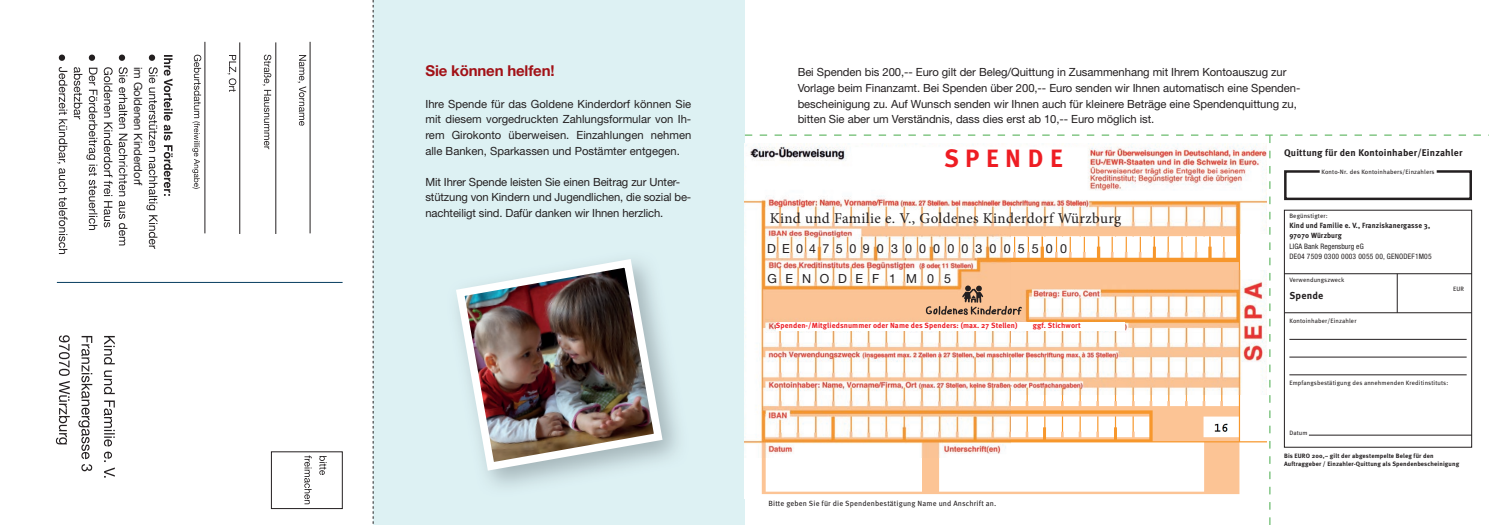
<style>
.page{position:relative;width:1489px;height:525px;background:#fff}
.page>*{position:absolute;margin:0;border:0;box-sizing:border-box;transform-origin:0 0}
.t1{font:700 25px "Meta OT";color:#ee1d23}
.t2{font:15px "Minion Pro";letter-spacing:.025em;color:#231f20}
.t3{font:700 15px "Helvetica Neue LT Std";letter-spacing:-.01em;color:#a21217}
.t4{font:12.5px "Helvetica Neue LT Std";letter-spacing:.57em;color:#231f20}
.t5{font:12.5px "Helvetica Neue LT Std";letter-spacing:.7em;color:#231f20}
.t6{font:11.25px/15.6px "Helvetica Neue LT Std";letter-spacing:-.005em;color:#231f20}
.t7{font:700 10px "Meta OT";letter-spacing:.02em;color:#231f20}
.t8{font:700 9.62px "Meta OT";letter-spacing:.02em;color:#231f20}
.t9{font:700 7.5px "Meta OT";letter-spacing:.015em;color:#ee1d23}
.t10{font:7.5px "Meta OT";letter-spacing:.02em;color:#231f20}
.t11{font:condensed 7.5px/9px "Helvetica Neue LT Std";letter-spacing:.025em;color:#231f20}
.t12{font:700 7.5px/10px "Meta OT";letter-spacing:.015em;color:#231f20;scale:.95 1}
.t13{font:6.25px "Meta OT";letter-spacing:.02em;color:#231f20}
.t14{font:700 6.25px/8.1px "Meta OT";letter-spacing:.02em;color:#231f20}
.t15{font:6.25px "Meta OT";letter-spacing:.02em;color:#231f20;scale:1.1 1}
</style>
<div class="page">
<div style="left:373px;top:0;width:372px;height:524px;background:#ddf1f3"></div>
<svg style="left:373px;top:0;width:1px;height:524px"></svg>
<svg style="left:57px;top:55px;width:10px;height:199px"></svg>
<svg style="left:74px;top:55px;width:23px;height:175px"></svg>
<svg style="left:104px;top:67px;width:9px;height:160px"></svg>
<svg style="left:119px;top:55px;width:9px;height:190px"></svg>
<svg style="left:146px;top:55px;width:12px;height:194px"></svg>
<svg style="left:164px;top:55px;width:9px;height:141px"></svg>
<svg style="left:192px;top:55px;width:9px;height:134px"></svg>
<svg style="left:227px;top:55px;width:9px;height:37px"></svg>
<svg style="left:262px;top:55px;width:9px;height:94px"></svg>
<svg style="left:297px;top:55px;width:9px;height:71px"></svg>
<svg style="left:56px;top:335px;width:14px;height:109px"></svg>
<svg style="left:78px;top:336px;width:14px;height:135px"></svg>
<svg style="left:104px;top:336px;width:11px;height:141px"></svg>
<svg style="left:304px;top:455px;width:8px;height:49px"></svg>
<svg style="left:319px;top:456px;width:7px;height:19px"></svg>
<hr style="left:57px;top:282px;width:285px;height:1px;background:#063c60">
<hr style="left:275px;top:42px;width:1px;height:192px;background:#231f20">
<hr style="left:239px;top:42px;width:1px;height:192px;background:#231f20">
<hr style="left:310px;top:42px;width:1px;height:191px;background:#231f20">
<hr style="left:204px;top:42px;width:1px;height:191px;background:#231f20">
<svg style="left:745px;top:135px;width:736px;height:1px"></svg>
<div style="left:1283px;top:170px;width:188px;height:30px;border:2px solid #231f20"></div>
<hr style="left:1320px;top:170px;width:115px;height:4px;background:#fff">
<hr style="left:1283px;top:273px;width:188px;height:1px;background:#231f20">
<hr style="left:1289px;top:374px;width:177px;height:1px;background:#231f20">
<hr style="left:1396px;top:273px;width:1px;height:39px;background:#231f20">
<hr style="left:1284px;top:312px;width:187px;height:1px;background:#231f20">
<hr style="left:1289px;top:356px;width:177px;height:1px;background:#231f20">
<hr style="left:1289px;top:339px;width:177px;height:1px;background:#231f20">
<hr style="left:1308px;top:434px;width:163px;height:1px;background:#231f20">
<svg style="left:1269px;top:135px;width:1px;height:389px"></svg>
<img style="left:744px;top:144px;width:522px;height:354px">
<svg style="left:925px;top:285px;width:96px;height:30px"></svg>
<div style="left:776px;top:322px;width:348px;height:9px;background:#fff"></div>
<img style="left:452px;top:255px;width:215px;height:219px">
<p class="t6" style="left:146px;top:67px;width:120px;rotate:90deg">im Goldenen Kinderdorf</p>
<h2 class="t3" style="left:425px;top:62px;width:131px">Sie können helfen!</h2>
<p class="t6" style="left:425px;top:96px;width:267px;text-align:justify">Ihre Spende für das Goldene Kinderdorf können Sie mit diesem vorgedruckten Zahlungsformular von Ih&shy;rem Girokonto überweisen. Einzahlungen nehmen alle Banken, Sparkassen und Postämter entgegen.</p>
<p class="t6" style="left:425px;top:174px;width:267px">Mit Ihrer Spende leisten Sie einen Beitrag zur Unter&shy;stützung von Kindern und Jugendlichen, die sozial be&shy;nachteiligt sind. Dafür danken wir Ihnen herzlich.</p>
<p class="t6" style="left:797px;top:64px;width:504px">Bei Spenden bis 200,-- Euro gilt der Beleg/Quittung in Zusammenhang mit Ihrem Kontoauszug zur Vorlage beim Finanzamt. Bei Spenden über 200,-- Euro senden wir Ihnen automatisch eine Spenden&shy;bescheinigung zu. Auf Wunsch senden wir Ihnen auch für kleinere Beträge eine Spendenquittung zu, bitten Sie aber um Verständnis, dass dies erst ab 10,-- Euro möglich ist.</p>
<h1 class="t1" style="left:944px;top:142px;width:120px">S P E N D E</h1>
<p class="t8" style="left:1283px;top:147px;width:180px">Quittung für den Kontoinhaber/Einzahler</p>
<p class="t13" style="left:1321px;top:168px;width:115px">Konto-Nr. des Kontoinhabers/Einzahlers</p>
<h2 class="t2" style="left:769px;top:208px;width:353px">Kind und Familie e. V., Goldenes Kinderdorf Würzburg</h2>
<p class="t4" style="left:767px;top:241px;width:301px">DE04750903000003005500</p>
<p class="t5" style="left:767px;top:271px;width:185px">GENODEF1M05</p>
<p class="t9" style="left:776px;top:320px;width:243px">Spenden-/Mitgliedsnummer oder Name des Spenders: (max. 27 Stellen)</p>
<p class="t9" style="left:1032px;top:320px;width:49px">ggf. Stichwort</p>
<p class="t13" style="left:1289px;top:212px;width:40px">Begünstigter:</p>
<p class="t12" style="left:1289px;top:220px;width:150px">Kind und Familie e. V., Franziskanergasse 3,<br>97070 Würzburg</p>
<p class="t13" style="left:1289px;top:244px;width:30px">Konto-Nr.:</p>
<p class="t13" style="left:1337px;top:244px;width:51px">bei Kreditinstitut:</p>
<p class="t15" style="left:1290px;top:253px;width:26px">3005500</p>
<p class="t15" style="left:1337px;top:253px;width:74px">LIGA Bank Regensburg eG</p>
<p class="t13" style="left:1289px;top:276px;width:57px">Verwendungszweck</p>
<p class="t11" style="left:1289px;top:242px;width:144px">LIGA Bank Regensburg eG<br>DE04 7509 0300 0003 0055 00, GENODEF1M05</p>
<p class="t7" style="left:1289px;top:288px;width:36px">Spende</p>
<p class="t13" style="left:1289px;top:317px;width:69px">Kontoinhaber/Einzahler</p>
<p class="t13" style="left:1452px;top:284px;width:12px">EUR</p>
<p class="t13" style="left:1289px;top:378px;width:160px">Empfangsbestätigung des annehmenden Kreditinstituts:</p>
<p class="t13" style="left:1289px;top:428px;width:20px">Datum</p>
<p class="t14" style="left:1283px;top:451px;width:177px">Bis EURO 200,– gilt der abgestempelte Beleg für den<br>Auftraggeber / Einzahler-Quittung als Spendenbescheinigung</p>
<p class="t10" style="left:768px;top:498px;width:229px">Bitte geben Sie für die Spendenbestätigung Name und Anschrift an.</p>
</div>
